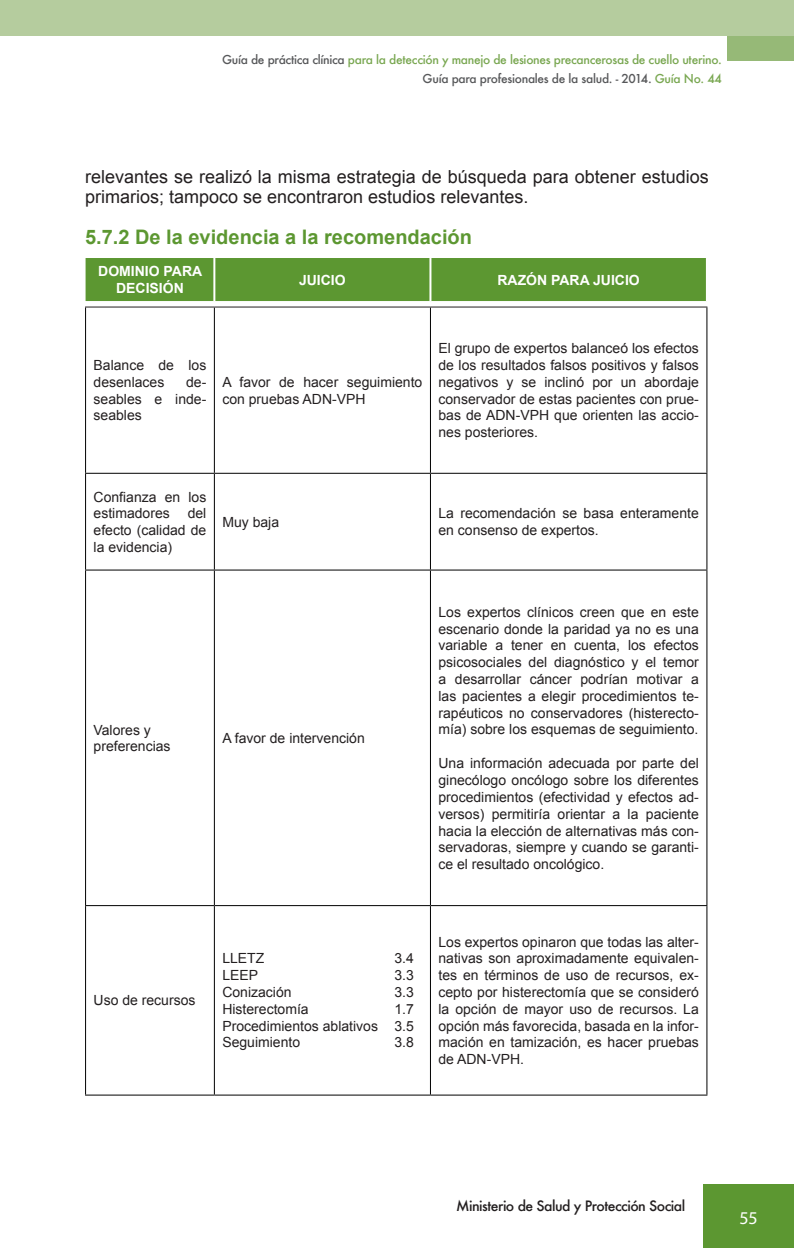
<style>
.page{position:relative;width:794px;height:1248px;background:#fff}
.page>*{position:absolute;margin:0;border:0;box-sizing:border-box;transform-origin:0 0}
.t1{font:700 20px "Arial";color:#5c9731}
.t2{font:18px/20px "Arial";color:#231f20}
.t3{font:18px "Myriad Pro";color:#fff}
.t4{font:14px/16.8px "Arial";color:#231f20;text-align:justify}
.t5{font:700 14px/16.8px "Arial";color:#fff;text-align:center}
.t6{font:500 14px "Futura";letter-spacing:-.035em;color:#231f20}
.t7{font:500 12px/19px "Futura";letter-spacing:-.025em;color:#79a751;text-align:right}
.s1{color:#57585a}
</style>
<div class="page">
<div style="left:727px;top:0;width:67px;height:61px;background:#96b977"></div>
<div style="left:703px;top:1184px;width:91px;height:63px;background:#5c9731"></div>
<div style="left:0;top:0;width:794px;height:35px;background:#b5cc9e"></div>
<div style="left:86px;top:258px;width:620px;height:43px;background:#5c9731"></div>
<hr style="left:213px;top:258px;width:2px;height:43px;background:#fff">
<hr style="left:429px;top:258px;width:2px;height:43px;background:#fff">
<hr style="left:214px;top:307px;width:1px;height:165px;background:#000">
<hr style="left:430px;top:307px;width:1px;height:165px;background:#000">
<hr style="left:214px;top:473px;width:1px;height:96px;background:#000">
<hr style="left:430px;top:473px;width:1px;height:96px;background:#000">
<hr style="left:85px;top:569px;width:129px;height:1px;background:#000">
<hr style="left:214px;top:569px;width:216px;height:1px;background:#000">
<hr style="left:214px;top:570px;width:1px;height:335px;background:#000">
<hr style="left:430px;top:569px;width:277px;height:1px;background:#000">
<hr style="left:430px;top:570px;width:1px;height:335px;background:#000">
<hr style="left:85px;top:905px;width:129px;height:1px;background:#000">
<hr style="left:214px;top:905px;width:216px;height:1px;background:#000">
<hr style="left:214px;top:906px;width:1px;height:188px;background:#000">
<hr style="left:430px;top:905px;width:277px;height:1px;background:#000">
<hr style="left:430px;top:906px;width:1px;height:188px;background:#000">
<hr style="left:85px;top:1094px;width:129px;height:1px;background:#000">
<hr style="left:214px;top:1094px;width:216px;height:1px;background:#000">
<hr style="left:430px;top:1094px;width:277px;height:1px;background:#000">
<hr style="left:85px;top:306px;width:129px;height:1px;background:#231f20">
<hr style="left:214px;top:306px;width:216px;height:1px;background:#231f20">
<hr style="left:430px;top:306px;width:277px;height:1px;background:#231f20">
<hr style="left:85px;top:474px;width:1px;height:95px;background:#000">
<hr style="left:706px;top:474px;width:1px;height:95px;background:#000">
<hr style="left:85px;top:570px;width:1px;height:335px;background:#000">
<hr style="left:706px;top:570px;width:1px;height:335px;background:#000">
<hr style="left:85px;top:906px;width:1px;height:188px;background:#000">
<hr style="left:706px;top:906px;width:1px;height:188px;background:#000">
<hr style="left:85px;top:307px;width:1px;height:166px;background:#000">
<hr style="left:706px;top:307px;width:1px;height:166px;background:#000">
<hr style="left:85px;top:473px;width:129px;height:1px;background:#000">
<hr style="left:214px;top:473px;width:216px;height:1px;background:#000">
<hr style="left:430px;top:473px;width:277px;height:1px;background:#000">
<p class="t7" style="left:222px;top:50px;width:501px"><span class="s1">Guía de práctica clínica</span> para la detección y manejo de lesiones precancerosas de cuello uterino.<br><span class="s1">Guía para profesionales de la salud. - 2014.</span> Guía No. 44</p>
<p class="t2" style="left:85px;top:167px;width:625px">relevantes se realizó la misma estrategia de búsqueda para obtener estudios primarios; tampoco se encontraron estudios relevantes.</p>
<h1 class="t1" style="left:85px;top:224px;width:388px">5.7.2 De la evidencia a la recomendación</h1>
<p class="t5" style="left:98px;top:263px;width:105px">DOMINIO PARA<br>DECISIÓN</p>
<p class="t5" style="left:299px;top:272px;width:48px">JUICIO</p>
<p class="t5" style="left:497px;top:272px;width:144px">RAZÓN PARA JUICIO</p>
<p class="t4" style="left:94px;top:357px;width:114px">Balance de los desenlaces</p>
<p class="t4" style="left:94px;top:373px;width:114px;text-indent:93px">de&shy;seables e inde&shy;seables</p>
<p class="t4" style="left:222px;top:373px;width:201px">A favor de hacer seguimiento con pruebas ADN-VPH</p>
<p class="t4" style="left:438px;top:340px;width:262px">El grupo de expertos balanceó los efectos de los resultados falsos positivos y falsos negativos y se inclinó por un abordaje conservador de estas pacientes con prue&shy;bas de ADN-VPH que orienten las accio&shy;nes posteriores.</p>
<p class="t4" style="left:94px;top:488px;width:114px">Confianza en los estimadores</p>
<p class="t4" style="left:94px;top:505px;width:114px;text-indent:94px">del efecto (calidad de la evidencia)</p>
<p class="t4" style="left:222px;top:513px;width:58px">Muy baja</p>
<p class="t4" style="left:438px;top:505px;width:262px">La recomendación se basa enteramente en consenso de expertos.</p>
<p class="t4" style="left:94px;top:721px;width:79px">Valores y preferencias</p>
<p class="t4" style="left:222px;top:729px;width:144px">A favor de intervención</p>
<p class="t4" style="left:438px;top:603px;width:262px">Los expertos clínicos creen que en este escenario donde la paridad ya no es una variable a tener en cuenta, los efectos psicosociales del diagnóstico y el temor a desarrollar cáncer podrían motivar a las pacientes a elegir procedimientos te&shy;rapéuticos no conservadores (histerecto&shy;mía) sobre los esquemas de seguimiento.</p>
<p class="t4" style="left:438px;top:755px;width:262px">Una información adecuada por parte del ginecólogo oncólogo sobre los diferentes procedimientos (efectividad y efectos ad&shy;versos) permitiría orientar a la paciente hacia la elección de alternativas más con&shy;servadoras, siempre y cuando se garanti&shy;ce el resultado oncológico.</p>
<p class="t4" style="left:94px;top:992px;width:103px">Uso de recursos</p>
<p class="t4" style="left:222px;top:950px;width:44px">LLETZ</p>
<p class="t4" style="left:394px;top:950px;width:21px">3.4</p>
<p class="t4" style="left:222px;top:966px;width:37px">LEEP</p>
<p class="t4" style="left:394px;top:966px;width:21px">3.3</p>
<p class="t4" style="left:222px;top:983px;width:71px">Conización</p>
<p class="t4" style="left:394px;top:983px;width:21px">3.3</p>
<p class="t4" style="left:222px;top:1000px;width:88px">Histerectomía</p>
<p class="t4" style="left:222px;top:1000px;width:193px;text-indent:172px">1.7<br>Procedimientos ablativos 3.5<br>Seguimiento</p>
<p class="t4" style="left:394px;top:1034px;width:21px">3.8</p>
<p class="t4" style="left:438px;top:933px;width:262px">Los expertos opinaron que todas las alter&shy;nativas son aproximadamente equivalen&shy;tes en términos de uso de recursos, ex&shy;cepto por histerectomía que se consideró la opción de mayor uso de recursos. La opción más favorecida, basada en la infor&shy;mación en tamización, es hacer pruebas de ADN-VPH.</p>
<p class="t6" style="left:456px;top:1196px;width:230px">Ministerio de Salud y Protección Social</p>
<p class="t3" style="left:739px;top:1206px;width:20px">55</p>
</div>
